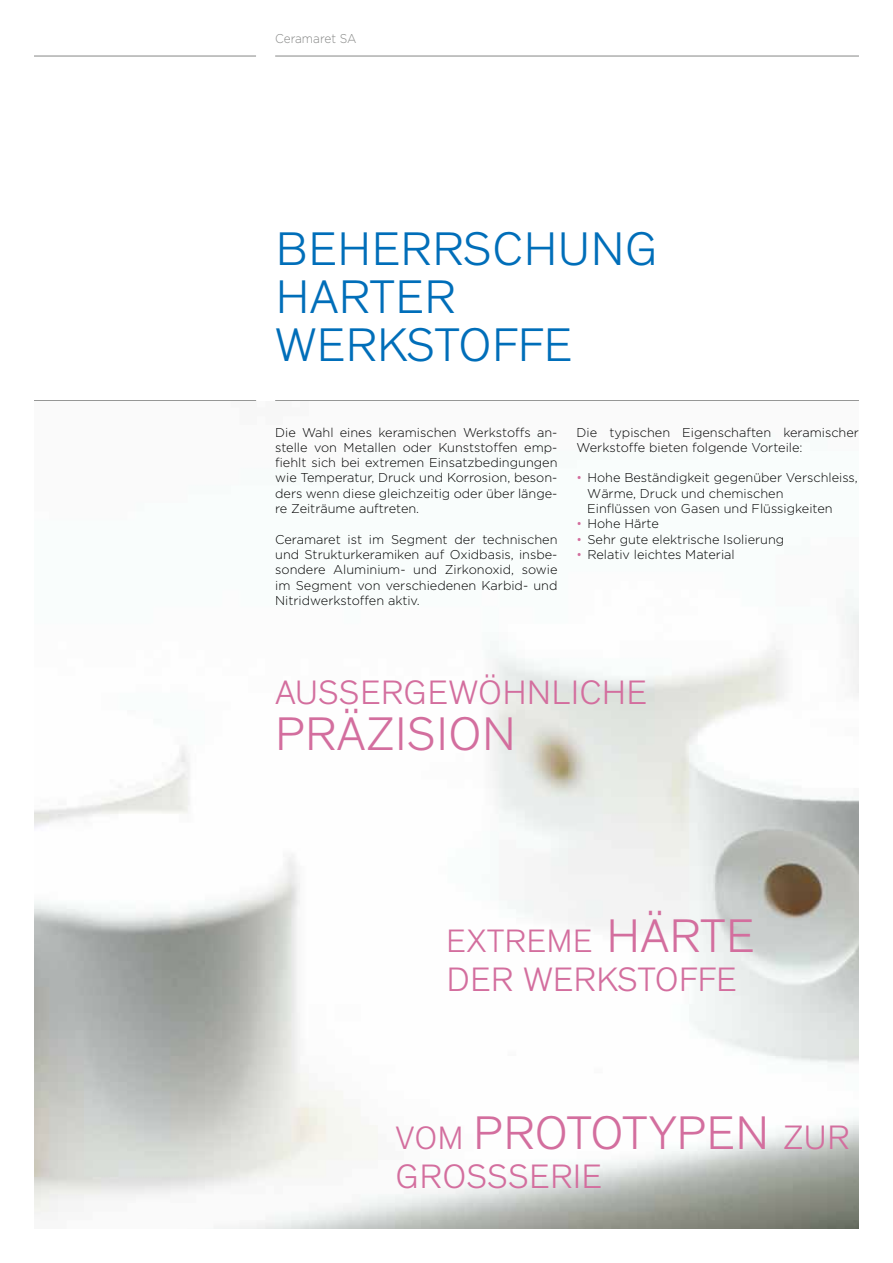
<style>
.page{position:relative;width:893px;height:1263px;background:#fff}
.page>*{position:absolute;margin:0;border:0;box-sizing:border-box;transform-origin:0 0}
.t1{font:300 48px/48px "Theinhardt";letter-spacing:.025em;color:#006eb9}
.t2{font:300 48px "Theinhardt";letter-spacing:.025em;color:#d36e9e}
.t3{font:300 34.5px "Theinhardt";letter-spacing:.025em;color:#d36e9e}
.t4{font:300 33px "Theinhardt";letter-spacing:.03em;color:#d36e9e}
.t5{font:300 12.75px/15.3px "Gotham HTF";color:#000;text-align:justify}
.t6{font:300 12.75px "Gotham HTF";color:#868786;scale:.93 1}
.s1{color:#d36e9e}
.s2{font-size:48px}
.s3{font-size:33px}
.s4{font-size:34.5px}
</style>
<div class="page">
<hr style="left:275px;top:400px;width:584px;height:1px;background:#868786">
<hr style="left:34px;top:400px;width:222px;height:1px;background:#868786">
<hr style="left:34px;top:56px;width:222px;height:1px;background:#868786">
<hr style="left:275px;top:56px;width:584px;height:1px;background:#868786">
<img style="left:34px;top:589px;width:825px;height:640px">
<p class="t6" style="left:275px;top:32px;width:89px">Ceramaret SA</p>
<h1 class="t1" style="left:276px;top:225px;width:383px">BEHERRSCHUNG<br>HARTER<br>WERKSTOFFE</h1>
<p class="t5" style="left:275px;top:424px;width:284px">Die Wahl eines keramischen Werkstoffs an&shy;stelle von Metallen oder Kunststoffen emp&shy;fiehlt sich bei extremen Einsatzbedingungen wie Temperatur, Druck und Korrosion, beson&shy;ders wenn diese gleichzeitig oder über länge&shy;re Zeiträume auftreten.</p>
<p class="t5" style="left:275px;top:531px;width:284px">Ceramaret ist im Segment der technischen und Strukturkeramiken auf Oxidbasis, insbe&shy;sondere Aluminium- und Zirkonoxid, sowie im Segment von verschiedenen Karbid- und Nitridwerkstoffen aktiv.</p>
<p class="t5" style="left:577px;top:424px;width:284px">Die typischen Eigenschaften keramischer<br>Werkstoffe bieten folgende Vorteile:</p>
<p class="t5" style="left:587px;top:470px;width:272px;text-align:left;text-indent:-11px"><span class="s1">•</span> Hohe Beständigkeit gegenüber Verschleiss,<br>Wärme, Druck und chemischen<br>Einflüssen von Gasen und Flüssigkeiten</p>
<p class="t5" style="left:577px;top:516px;width:84px"><span class="s1">•</span> Hohe Härte</p>
<p class="t5" style="left:577px;top:531px;width:209px"><span class="s1">•</span> Sehr gute elektrische Isolierung</p>
<p class="t5" style="left:577px;top:547px;width:160px"><span class="s1">•</span> Relativ leichtes Material</p>
<h2 class="t3" style="left:275px;top:673px;width:373px">AUSSERGEWÖHNLICHE</h2>
<h1 class="t2" style="left:275px;top:705px;width:242px">PRÄZISION</h1>
<h3 class="t4" style="left:447px;top:922px;width:309px">EXTREME <span class="s2">HÄRTE</span></h3>
<h2 class="t3" style="left:447px;top:959px;width:291px">DER WERKSTOFFE</h2>
<h1 class="t2" style="left:396px;top:1104px;width:455px"><span class="s3">VOM</span> PROTOTYPEN <span class="s4">ZUR</span></h1>
<h2 class="t3" style="left:396px;top:1156px;width:208px">GROSSSERIE</h2>
</div>
